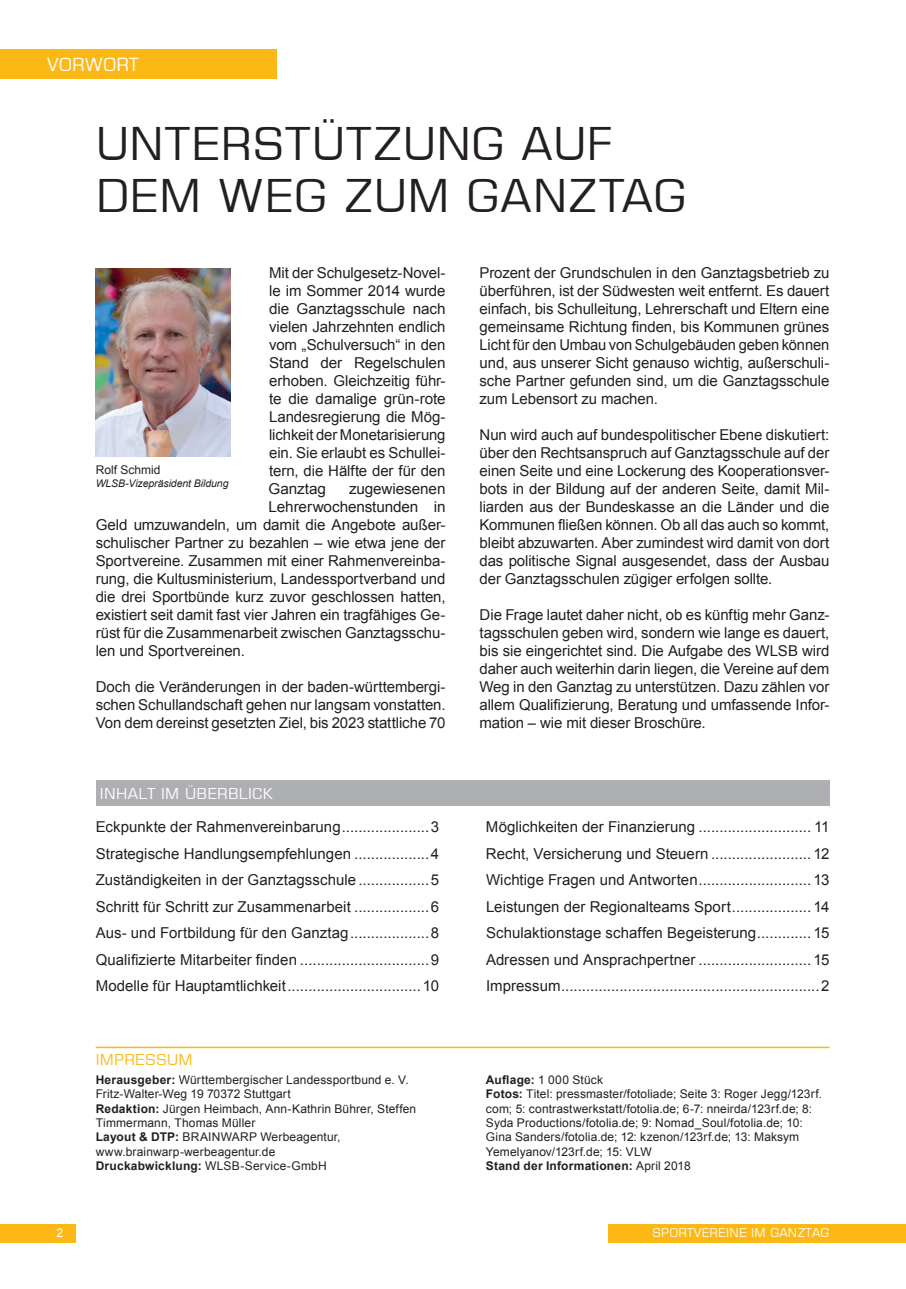
<style>
.page{position:relative;width:906px;height:1289px;background:#fff}
.page>*{position:absolute;margin:0;border:0;box-sizing:border-box;transform-origin:0 0}
.t1{font:45px/52.5px "Square 721 BT";letter-spacing:.015em;color:#231f20}
.t2{font:18px "Square 721 BT";color:#fff}
.t3{font:15px/18px "Arial";letter-spacing:-.005em;color:#231f20;text-align:justify}
.t4{font:15px "Square 721 BT";letter-spacing:.02em;color:#fff}
.t5{font:15px "Square 721 BT";letter-spacing:.02em;color:#fcb814}
.t6{font:12px/14.4px "Arial";letter-spacing:.01em;color:#231f20}
.t7{font:12px "Square 721 BT";letter-spacing:.02em;color:#fff}
.t8{font:12px "Arial";color:#fff}
.t9{font:italic 10.5px "Arial";letter-spacing:-.005em;color:#231f20}
.s1{font-weight:700}
</style>
<div class="page">
<img style="left:96px;top:268px;width:134px;height:188px">
<div style="left:96px;top:780px;width:733px;height:26px;background:#aeafb3"></div>
<hr style="left:96px;top:1046px;width:733px;height:2px;background:#fcb814">
<div style="left:608px;top:1223px;width:298px;height:18px;background:#fcb814"></div>
<div style="left:0;top:1223px;width:76px;height:18px;background:#fcb814"></div>
<div style="left:0;top:49px;width:276px;height:30px;background:#fcb814"></div>
<p class="t2" style="left:47px;top:53px;width:93px">VORWORT</p>
<h1 class="t1" style="left:96px;top:116px;width:592px">UNTERSTÜTZUNG AUF<br>DEM WEG ZUM GANZTAG</h1>
<p class="t3" style="left:269px;top:263px;width:178px">Mit der Schulgesetz-Novel&shy;le im Sommer 2014 wurde die Ganztagsschule nach vielen Jahrzehnten endlich vom „Schulversuch“ in den Stand der Regelschulen erhoben. Gleichzeitig führ&shy;te die damalige grün-rote Landesregierung die Mög&shy;lichkeit der Monetarisierung ein. Sie erlaubt es Schullei&shy;tern, die Hälfte der für den Ganztag</p>
<p class="t6" style="left:96px;top:463px;width:66px">Rolf Schmid</p>
<p class="t9" style="left:96px;top:476px;width:134px">WLSB-Vizepräsident Bildung</p>
<p class="t3" style="left:349px;top:479px;width:98px">zugewiesenen</p>
<p class="t3" style="left:269px;top:497px;width:178px">Lehrerwochenstunden in</p>
<p class="t3" style="left:96px;top:515px;width:351px">Geld umzuwandeln, um damit die Angebote außer-</p>
<p class="t3" style="left:96px;top:533px;width:351px">schulischer Partner zu bezahlen – wie etwa jene der</p>
<p class="t3" style="left:96px;top:551px;width:351px">Sportvereine. Zusammen mit einer Rahmenvereinba-</p>
<p class="t3" style="left:96px;top:569px;width:351px">rung, die Kultusministerium, Landessportverband und</p>
<p class="t3" style="left:96px;top:587px;width:351px">die drei Sportbünde kurz zuvor geschlossen hatten,</p>
<p class="t3" style="left:96px;top:605px;width:351px">existiert seit damit fast vier Jahren ein tragfähiges Ge-</p>
<p class="t3" style="left:96px;top:623px;width:351px">rüst für die Zusammenarbeit zwischen Ganztagsschu-</p>
<p class="t3" style="left:96px;top:641px;width:151px">len und Sportvereinen.</p>
<p class="t3" style="left:96px;top:677px;width:351px">Doch die Veränderungen in der baden-württembergi&shy;schen Schullandschaft gehen nur langsam vonstatten.<br>Von dem dereinst gesetzten Ziel, bis 2023 stattliche 70</p>
<p class="t4" style="left:100px;top:784px;width:174px">INHALT IM ÜBERBLICK</p>
<p class="t3" style="left:96px;top:817px;width:246px">Eckpunkte der Rahmenvereinbarung</p>
<p class="t3" style="left:431px;top:817px;width:10px">3</p>
<p class="t3" style="left:96px;top:844px;width:257px">Strategische Handlungsempfehlungen</p>
<p class="t3" style="left:431px;top:844px;width:10px">4</p>
<p class="t3" style="left:96px;top:870px;width:262px">Zuständigkeiten in der Ganztagsschule</p>
<p class="t3" style="left:431px;top:870px;width:10px">5</p>
<p class="t3" style="left:96px;top:897px;width:257px">Schritt für Schritt zur Zusammenarbeit</p>
<p class="t3" style="left:431px;top:897px;width:10px">6</p>
<p class="t3" style="left:96px;top:923px;width:254px">Aus- und Fortbildung für den Ganztag</p>
<p class="t3" style="left:431px;top:923px;width:10px">8</p>
<p class="t3" style="left:96px;top:950px;width:203px">Qualifizierte Mitarbeiter finden</p>
<p class="t3" style="left:431px;top:950px;width:10px">9</p>
<p class="t3" style="left:96px;top:976px;width:192px">Modelle für Hauptamtlichkeit</p>
<p class="t3" style="left:423px;top:976px;width:18px">10</p>
<p class="t3" style="left:479px;top:263px;width:351px">Prozent der Grundschulen in den Ganztagsbetrieb zu überführen, ist der Südwesten weit entfernt. Es dauert einfach, bis Schulleitung, Lehrerschaft und Eltern eine gemeinsame Richtung finden, bis Kommunen grünes Licht für den Umbau von Schulgebäuden geben können und, aus unserer Sicht genauso wichtig, außerschuli&shy;sche Partner gefunden sind, um die Ganztagsschule zum Lebensort zu machen.</p>
<p class="t3" style="left:479px;top:425px;width:351px">Nun wird auch auf bundespolitischer Ebene diskutiert: über den Rechtsanspruch auf Ganztagsschule auf der einen Seite und eine Lockerung des Kooperationsver&shy;bots in der Bildung auf der anderen Seite, damit Mil&shy;liarden aus der Bundeskasse an die Länder und die Kommunen fließen können. Ob all das auch so kommt, bleibt abzuwarten. Aber zumindest wird damit von dort das politische Signal ausgesendet, dass der Ausbau der Ganztagsschulen zügiger erfolgen sollte.</p>
<p class="t3" style="left:479px;top:605px;width:351px">Die Frage lautet daher nicht, ob es künftig mehr Ganz&shy;tagsschulen geben wird, sondern wie lange es dauert, bis sie eingerichtet sind. Die Aufgabe des WLSB wird daher auch weiterhin darin liegen, die Vereine auf dem Weg in den Ganztag zu unterstützen. Dazu zählen vor allem Qualifizierung, Beratung und umfassende Infor&shy;mation – wie mit dieser Broschüre.</p>
<p class="t3" style="left:486px;top:817px;width:211px">Möglichkeiten der Finanzierung</p>
<p class="t3" style="left:814px;top:817px;width:17px">11</p>
<p class="t3" style="left:486px;top:844px;width:224px">Recht, Versicherung und Steuern</p>
<p class="t3" style="left:813px;top:844px;width:18px">12</p>
<p class="t3" style="left:486px;top:870px;width:213px">Wichtige Fragen und Antworten</p>
<p class="t3" style="left:813px;top:870px;width:18px">13</p>
<p class="t3" style="left:486px;top:897px;width:246px">Leistungen der Regionalteams Sport</p>
<p class="t3" style="left:813px;top:897px;width:18px">14</p>
<p class="t3" style="left:486px;top:923px;width:272px">Schulaktionstage schaffen Begeisterung</p>
<p class="t3" style="left:813px;top:923px;width:18px">15</p>
<p class="t3" style="left:486px;top:950px;width:211px">Adressen und Ansprachpertner</p>
<p class="t3" style="left:813px;top:950px;width:18px">15</p>
<p class="t3" style="left:486px;top:976px;width:76px">Impressum</p>
<p class="t3" style="left:821px;top:976px;width:10px">2</p>
<p class="t5" style="left:96px;top:1050px;width:98px">IMPRESSUM</p>
<p class="t6" style="left:96px;top:1072px;width:322px"><span class="s1">Herausgeber:</span> Württembergischer Landessportbund e. V.<br>Fritz-Walter-Weg 19 70372 Stuttgart<br><span class="s1">Redaktion:</span> Jürgen Heimbach, Ann-Kathrin Bührer, Steffen Timmermann, Thomas Müller<br><span class="s1">Layout &amp; DTP:</span> BRAINWARP Werbeagentur, www.brainwarp-werbeagentur.de<br><span class="s1">Druckabwicklung:</span> WLSB-Service-GmbH</p>
<p class="t6" style="left:486px;top:1072px;width:337px"><span class="s1">Auflage:</span> 1 000 Stück<br><span class="s1">Fotos:</span> Titel: pressmaster/fotoliade; Seite 3: Roger Jegg/123rf. com; 5: contrastwerkstatt/fotolia.de; 6-7: nneirda/123rf.de; 8:<br>Syda Productions/fotolia.de; 9: Nomad_Soul/fotolia.de; 10:<br>Gina Sanders/fotolia.de; 12: kzenon/123rf.de; 13: Maksym Yemelyanov/123rf.de; 15: VLW<br><span class="s1">Stand der Informationen:</span> April 2018</p>
<p class="t8" style="left:56px;top:1224px;width:8px">2</p>
<p class="t7" style="left:652px;top:1225px;width:178px">SPORTVEREINE IM GANZTAG</p>
</div>
